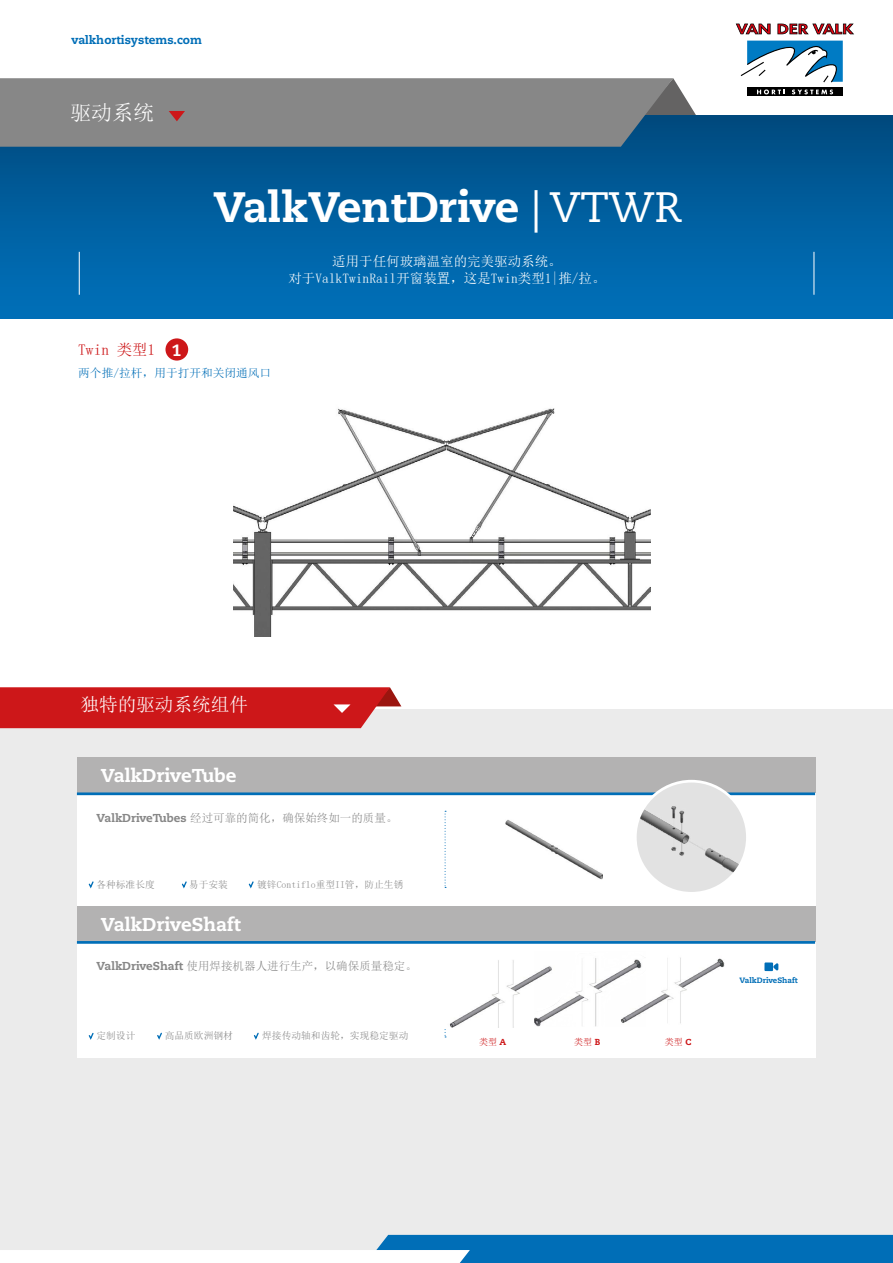
<style>
.page{position:relative;width:893px;height:1263px;background:#fff}
.page>*{position:absolute;margin:0;border:0;box-sizing:border-box;transform-origin:0 0}
.t1{font:800 42.45px "Caecilia LT Pro 85";color:#fff}
.t2{font:21px "N Sim Sun";color:#fff}
.t3{font:800 18.6px "Caecilia LT Std";color:#fff}
.t4{font:18.6px "N Sim Sun";color:#fff}
.t5{font:800 16.5px "Caecilia LT Std";color:#fff}
.t6{font:15.45px "N Sim Sun";color:#cd1719}
.t7{font:13.5px/17.1px "N Sim Sun";color:#fff;text-align:center}
.t8{font:800 11.7px "Caecilia LT Std";color:#006eb7}
.t9{font:11.7px "N Sim Sun";color:#006eb7}
.t10{font:11.55px "N Sim Sun";color:#878787}
.t11{font:9.75px "N Sim Sun";color:#878787}
.t12{font:9px "N Sim Sun";color:#cd1719}
.t13{font:800 7.8px "Caecilia LT Std";color:#006eb7}
.s1{font-family:"Caecilia LT Pro 55 Roman";font-weight:400}
.s2{font-family:"Caecilia LT Std";font-weight:800}
.s3{font-family:"Caecilia LT Pro 85";font-weight:800;font-size:8.7px}
</style>
<div class="page">
<svg style="left:673px;top:78px;width:35px;height:38px"></svg>
<div style="left:0;top:116px;width:893px;height:203px;background:linear-gradient(to bottom,#004b80,#0072bd)"></div>
<div style="left:0;top:709px;width:893px;height:554px;background:#ebebeb"></div>
<hr style="left:79px;top:252px;width:1px;height:43px;background:#fff">
<hr style="left:813px;top:252px;width:1px;height:43px;background:#fff">
<div style="left:747px;top:88px;width:96px;height:8px;background:#000"></div>
<svg style="left:736px;top:24px;width:34px;height:10px"></svg>
<svg style="left:777px;top:24px;width:77px;height:10px"></svg>
<svg style="left:741px;top:41px;width:102px;height:41px"></svg>
<svg style="left:757px;top:89px;width:28px;height:5px"></svg>
<svg style="left:792px;top:89px;width:41px;height:5px"></svg>
<svg style="left:0;top:1235px;width:893px;height:28px"></svg>
<div style="left:77px;top:757px;width:738px;height:301px;background:#fff"></div>
<div style="left:77px;top:757px;width:738px;height:36px;background:#b3b2b2"></div>
<img style="left:505px;top:820px;width:98px;height:60px">
<div style="left:77px;top:906px;width:738px;height:35px;background:#b3b2b2"></div>
<svg style="left:445px;top:811px;width:1px;height:77px"></svg>
<hr style="left:77px;top:792px;width:738px;height:3px;background:#006eb7">
<img style="left:635px;top:781px;width:112px;height:112px;border-radius:56px">
<div style="left:634px;top:780px;width:115px;height:115px;border:3px solid #fff;border-radius:50%"></div>
<hr style="left:77px;top:941px;width:738px;height:3px;background:#006eb7">
<img style="left:646px;top:957px;width:79px;height:67px">
<svg style="left:764px;top:962px;width:14px;height:9px"></svg>
<div style="left:0;top:78px;width:673px;height:69px;background:#878787"></div>
<svg style="left:169px;top:111px;width:16px;height:10px"></svg>
<div style="left:165px;top:338px;width:23px;height:23px;background:#cd1719;border-radius:50%"></div>
<svg style="left:0;top:687px;width:401px;height:41px;background:#ce2425"></svg>
<img style="left:234px;top:408px;width:416px;height:228px">
<img style="left:450px;top:960px;width:89px;height:68px">
<img style="left:534px;top:958px;width:112px;height:68px">
<svg style="left:88px;top:881px;width:6px;height:8px"></svg>
<svg style="left:181px;top:881px;width:6px;height:8px"></svg>
<svg style="left:248px;top:881px;width:6px;height:8px"></svg>
<svg style="left:88px;top:1032px;width:6px;height:8px"></svg>
<svg style="left:157px;top:1032px;width:5px;height:8px"></svg>
<svg style="left:253px;top:1032px;width:6px;height:8px"></svg>
<p class="t8" style="left:72px;top:32px;width:132px">valkhortisystems.com</p>
<h2 class="t2" style="left:70px;top:102px;width:85px">驱动系统</h2>
<h1 class="t1" style="left:214px;top:178px;width:470px">ValkVentDrive <span class="s1">| VTWR</span></h1>
<p class="t7" style="left:288px;top:252px;width:319px">适用于任何玻璃温室的完美驱动系统。<br>对于ValkTwinRail开窗装置，这是Twin类型1|推/拉。</p>
<h3 class="t6" style="left:78px;top:341px;width:78px">Twin 类型1</h3>
<p class="t9" style="left:78px;top:367px;width:195px">两个推/拉杆，用于打开和关闭通风口</p>
<h3 class="t5" style="left:172px;top:340px;width:11px">1</h3>
<h3 class="t4" style="left:80px;top:695px;width:169px">独特的驱动系统组件</h3>
<h3 class="t3" style="left:101px;top:764px;width:137px">ValkDriveTube</h3>
<p class="t10" style="left:97px;top:812px;width:302px"><span class="s2">ValkDriveTubes</span> 经过可靠的简化，确保始终如一的质量。</p>
<p class="t11" style="left:96px;top:879px;width:60px">各种标准长度</p>
<p class="t11" style="left:189px;top:879px;width:41px">易于安装</p>
<p class="t11" style="left:257px;top:879px;width:148px">镀锌Contiflo重型II管，防止生锈</p>
<h3 class="t3" style="left:101px;top:913px;width:141px">ValkDriveShaft</h3>
<p class="t10" style="left:97px;top:960px;width:322px"><span class="s2">ValkDriveShaft</span> 使用焊接机器人进行生产，以确保质量稳定。</p>
<p class="t11" style="left:96px;top:1031px;width:40px">定制设计</p>
<p class="t11" style="left:165px;top:1031px;width:70px">高品质欧洲钢材</p>
<p class="t11" style="left:262px;top:1031px;width:148px">焊接传动轴和齿轮，实现稳定驱动</p>
<p class="t12" style="left:479px;top:1037px;width:29px">类型 <span class="s3">A</span></p>
<p class="t12" style="left:574px;top:1037px;width:28px">类型 <span class="s3">B</span></p>
<p class="t12" style="left:665px;top:1037px;width:28px">类型 <span class="s3">C</span></p>
<p class="t13" style="left:740px;top:975px;width:60px">ValkDriveShaft</p>
</div>
